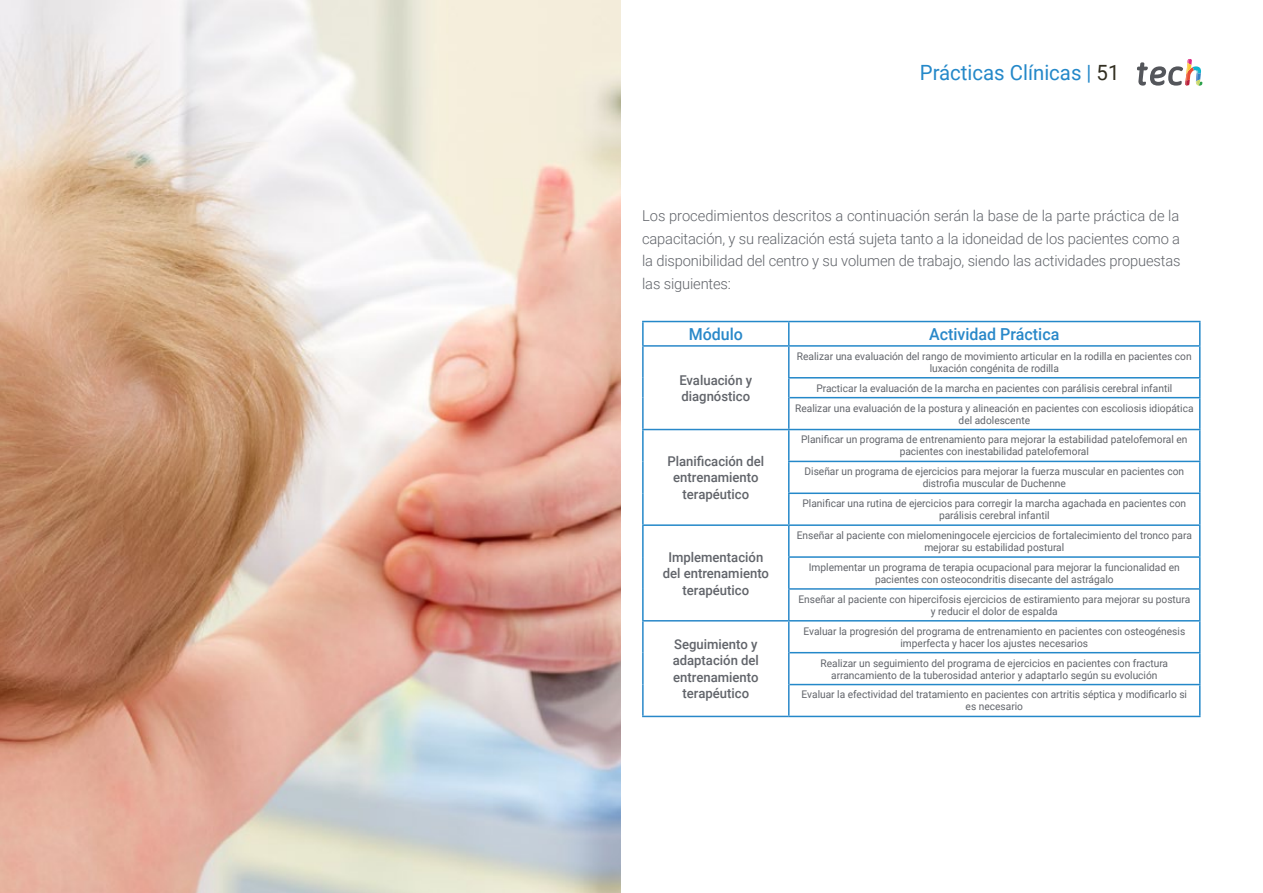
<style>
.page{position:relative;width:1263px;height:893px;background:#fff}
.page>*{position:absolute;margin:0;border:0;box-sizing:border-box;transform-origin:0 0}
.t1{font:21px "Roboto";color:#2488c9}
.t2{font:500 16.5px "Roboto";color:#2988c9}
.t3{font:300 15px/22.5px "Roboto";letter-spacing:-.01em;color:#61646a;text-align:justify}
.t4{font:500 13.5px/16.5px "Roboto";color:#61646a;text-align:center}
.t5{font:10.5px/12px "Roboto";color:#61646a;text-align:center}
.s1{color:#312e20}
</style>
<div class="page">
<img style="left:0;top:0;width:621px;height:893px">
<svg style="left:1137px;top:59px;width:65px;height:27px"></svg>
<hr style="left:642px;top:716px;width:147px;height:1px;background:#2988c9">
<hr style="left:788px;top:590px;width:1px;height:30px;background:#2988c9">
<hr style="left:788px;top:588px;width:411px;height:2px;background:#2988c9">
<hr style="left:642px;top:622px;width:2px;height:31px;background:#2988c9">
<hr style="left:788px;top:622px;width:1px;height:31px;background:#2988c9">
<hr style="left:642px;top:653px;width:2px;height:32px;background:#2988c9">
<hr style="left:788px;top:653px;width:1px;height:32px;background:#2988c9">
<hr style="left:642px;top:685px;width:2px;height:31px;background:#2988c9">
<hr style="left:788px;top:685px;width:1px;height:31px;background:#2988c9">
<hr style="left:642px;top:345px;width:146px;height:2px;background:#2988c9">
<hr style="left:642px;top:347px;width:2px;height:31px;background:#2988c9">
<hr style="left:788px;top:347px;width:1px;height:30px;background:#2988c9">
<hr style="left:642px;top:378px;width:2px;height:20px;background:#2988c9">
<hr style="left:642px;top:398px;width:2px;height:31px;background:#2988c9">
<hr style="left:642px;top:429px;width:146px;height:1px;background:#2988c9">
<svg style="left:788px;top:379px;width:1px;height:19px"></svg>
<hr style="left:788px;top:398px;width:1px;height:31px;background:#2988c9">
<hr style="left:642px;top:620px;width:147px;height:2px;background:#2988c9">
<hr style="left:642px;top:321px;width:147px;height:1px;background:#2488c9">
<hr style="left:642px;top:322px;width:2px;height:23px;background:#2488c9">
<hr style="left:789px;top:321px;width:411px;height:1px;background:#2488c9">
<svg style="left:788px;top:322px;width:1px;height:23px"></svg>
<svg style="left:1199px;top:322px;width:1px;height:23px"></svg>
<hr style="left:788px;top:345px;width:412px;height:2px;background:#2488c9">
<hr style="left:1199px;top:347px;width:1px;height:30px;background:#2488c9">
<hr style="left:788px;top:377px;width:412px;height:2px;background:#2488c9">
<svg style="left:1199px;top:379px;width:1px;height:18px"></svg>
<hr style="left:789px;top:397px;width:411px;height:1px;background:#2488c9">
<hr style="left:1199px;top:398px;width:1px;height:31px;background:#2488c9">
<hr style="left:642px;top:430px;width:2px;height:31px;background:#2488c9">
<hr style="left:788px;top:429px;width:412px;height:1px;background:#2488c9">
<hr style="left:788px;top:430px;width:1px;height:31px;background:#2488c9">
<hr style="left:1199px;top:430px;width:1px;height:31px;background:#2488c9">
<hr style="left:642px;top:461px;width:2px;height:32px;background:#2488c9">
<hr style="left:788px;top:462px;width:1px;height:31px;background:#2488c9">
<hr style="left:1199px;top:462px;width:1px;height:31px;background:#2488c9">
<hr style="left:642px;top:493px;width:2px;height:31px;background:#2488c9">
<hr style="left:788px;top:494px;width:1px;height:30px;background:#2488c9">
<hr style="left:1199px;top:494px;width:1px;height:30px;background:#2488c9">
<hr style="left:642px;top:526px;width:2px;height:31px;background:#2488c9">
<hr style="left:788px;top:526px;width:1px;height:30px;background:#2488c9">
<hr style="left:1199px;top:526px;width:1px;height:30px;background:#2488c9">
<hr style="left:642px;top:557px;width:2px;height:32px;background:#2488c9">
<hr style="left:788px;top:558px;width:1px;height:30px;background:#2488c9">
<hr style="left:1199px;top:558px;width:1px;height:31px;background:#2488c9">
<hr style="left:642px;top:589px;width:2px;height:31px;background:#2488c9">
<hr style="left:789px;top:620px;width:411px;height:2px;background:#2488c9">
<hr style="left:789px;top:652px;width:411px;height:1px;background:#2488c9">
<hr style="left:789px;top:684px;width:411px;height:1px;background:#2488c9">
<hr style="left:789px;top:716px;width:411px;height:1px;background:#2488c9">
<hr style="left:788px;top:461px;width:412px;height:1px;background:#2488c9">
<hr style="left:788px;top:493px;width:412px;height:1px;background:#2488c9">
<hr style="left:789px;top:524px;width:411px;height:2px;background:#2488c9">
<hr style="left:788px;top:556px;width:412px;height:2px;background:#2488c9">
<hr style="left:642px;top:524px;width:147px;height:2px;background:#2488c9">
<hr style="left:1199px;top:589px;width:1px;height:31px;background:#2488c9">
<hr style="left:1199px;top:622px;width:1px;height:30px;background:#2488c9">
<hr style="left:1199px;top:653px;width:1px;height:31px;background:#2488c9">
<hr style="left:1199px;top:685px;width:1px;height:31px;background:#2488c9">
<h1 class="t1" style="left:920px;top:57px;width:201px">Prácticas Clínicas | <span class="s1">51</span></h1>
<p class="t3" style="left:642px;top:204px;width:540px">Los procedimientos descritos a continuación serán la base de la parte práctica de la capacitación, y su realización está sujeta tanto a la idoneidad de los pacientes como a la disponibilidad del centro y su volumen de trabajo, siendo las actividades propuestas las siguientes:</p>
<h2 class="t2" style="left:689px;top:322px;width:56px">Módulo</h2>
<h2 class="t2" style="left:929px;top:322px;width:132px">Actividad Práctica</h2>
<p class="t4" style="left:679px;top:371px;width:74px;text-align:left">Evaluación y diagnóstico</p>
<p class="t5" style="left:797px;top:350px;width:396px">Realizar una evaluación del rango de movimiento articular en la rodilla en pacientes con luxación congénita de rodilla</p>
<p class="t5" style="left:795px;top:378px;width:400px;line-height:20px">Practicar la evaluación de la marcha en pacientes con parálisis cerebral infantil<br>Realizar una evaluación de la postura y alineación en pacientes con escoliosis idiopática</p>
<p class="t5" style="left:959px;top:413px;width:73px">del adolescente</p>
<p class="t4" style="left:667px;top:452px;width:98px">Planificación del entrenamiento terapéutico</p>
<p class="t4" style="left:663px;top:548px;width:108px">Implementación del entrenamiento terapéutico</p>
<p class="t4" style="left:673px;top:635px;width:88px">Seguimiento y adaptación del entrenamiento terapéutico</p>
<p class="t5" style="left:801px;top:433px;width:388px">Planificar un programa de entrenamiento para mejorar la estabilidad patelofemoral en pacientes con inestabilidad patelofemoral</p>
<p class="t5" style="left:804px;top:465px;width:381px">Diseñar un programa de ejercicios para mejorar la fuerza muscular en pacientes con distrofia muscular de Duchenne</p>
<p class="t5" style="left:802px;top:497px;width:385px">Planificar una rutina de ejercicios para corregir la marcha agachada en pacientes con parálisis cerebral infantil</p>
<p class="t5" style="left:797px;top:529px;width:397px">Enseñar al paciente con mielomeningocele ejercicios de fortalecimiento del tronco para mejorar su estabilidad postural</p>
<p class="t5" style="left:809px;top:561px;width:372px">Implementar un programa de terapia ocupacional para mejorar la funcionalidad en pacientes con osteocondritis disecante del astrágalo</p>
<p class="t5" style="left:798px;top:593px;width:393px">Enseñar al paciente con hipercifosis ejercicios de estiramiento para mejorar su postura y reducir el dolor de espalda</p>
<p class="t5" style="left:803px;top:625px;width:383px">Evaluar la progresión del programa de entrenamiento en pacientes con osteogénesis imperfecta y hacer los ajustes necesarios</p>
<p class="t5" style="left:820px;top:656px;width:349px">Realizar un seguimiento del programa de ejercicios en pacientes con fractura arrancamiento de la tuberosidad anterior y adaptarlo según su evolución</p>
<p class="t5" style="left:802px;top:688px;width:387px">Evaluar la efectividad del tratamiento en pacientes con artritis séptica y modificarlo si es necesario</p>
</div>
